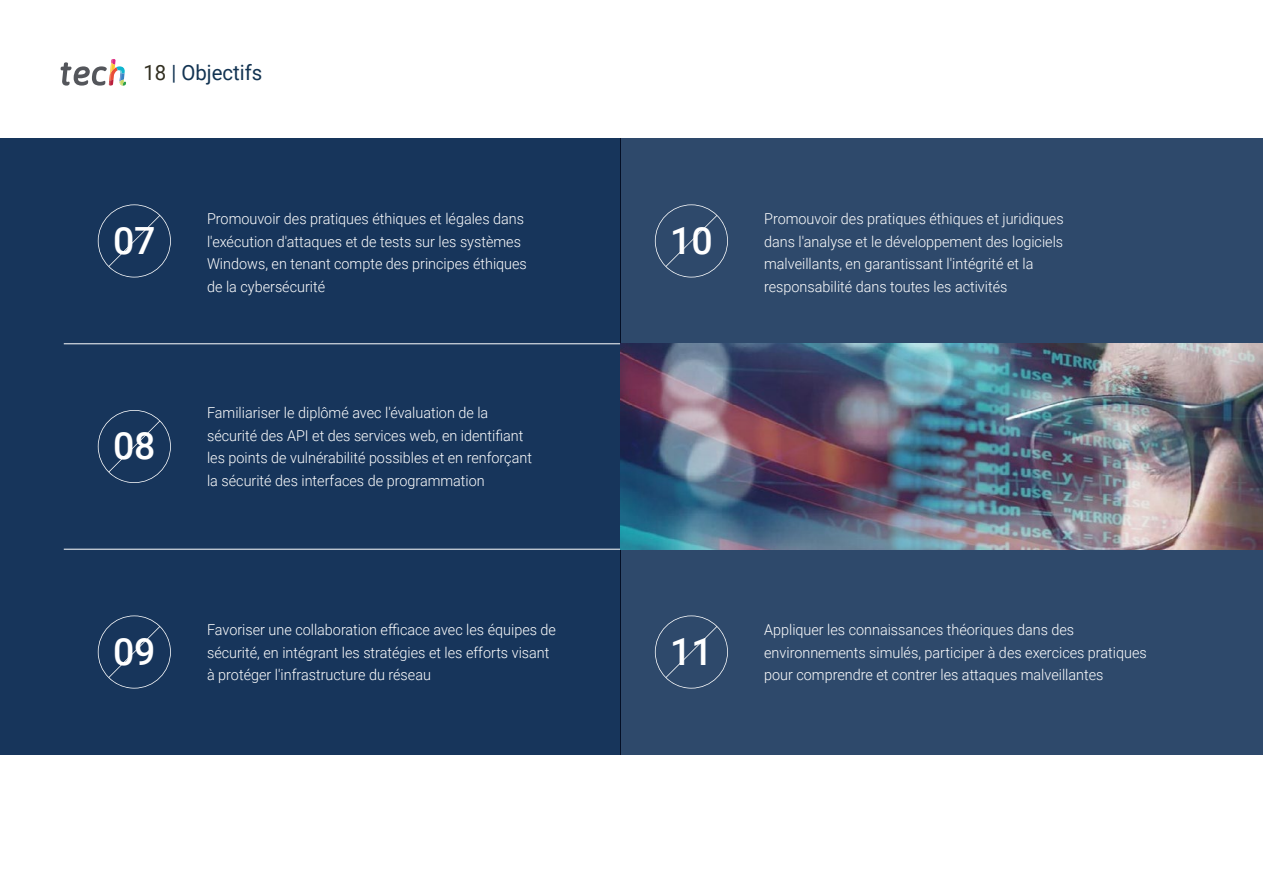
<style>
.page{position:relative;width:1263px;height:893px;background:#fff}
.page>*{position:absolute;margin:0;border:0;box-sizing:border-box;transform-origin:0 0}
.t1{font:500 37.5px "Roboto";color:#fff}
.t2{font:21px "Roboto";color:#123352}
.t3{font:300 15px/22.5px "Roboto";color:#fff;scale:.96 1}
.s1{color:#312e20}
</style>
<div class="page">
<div style="left:0;top:138px;width:621px;height:617px;background:#17355b"></div>
<div style="left:621px;top:138px;width:642px;height:617px;background:#2e496b"></div>
<svg style="left:98px;top:204px;width:73px;height:73px"></svg>
<svg style="left:98px;top:410px;width:73px;height:73px"></svg>
<svg style="left:98px;top:615px;width:73px;height:73px"></svg>
<svg style="left:655px;top:204px;width:73px;height:73px"></svg>
<hr style="left:64px;top:344px;width:1199px;height:1px;background:#fff">
<hr style="left:64px;top:549px;width:1199px;height:1px;background:#fff">
<img style="left:621px;top:344px;width:642px;height:205px">
<svg style="left:655px;top:615px;width:73px;height:73px"></svg>
<svg style="left:61px;top:59px;width:65px;height:27px"></svg>
<h2 class="t2" style="left:144px;top:57px;width:120px"><span class="s1">18</span> | Objectifs</h2>
<h1 class="t1" style="left:113px;top:214px;width:44px">07</h1>
<h1 class="t1" style="left:113px;top:420px;width:44px">08</h1>
<p class="t3" style="left:207px;top:207px;width:335px">Promouvoir des pratiques éthiques et légales dans l'exécution d'attaques et de tests sur les systèmes Windows, en tenant compte des principes éthiques de la cybersécurité</p>
<p class="t3" style="left:207px;top:401px;width:340px">Familiariser le diplômé avec l'évaluation de la sécurité des API et des services web, en identifiant les points de vulnérabilité possibles et en renforçant la sécurité des interfaces de programmation</p>
<h1 class="t1" style="left:113px;top:625px;width:44px">09</h1>
<p class="t3" style="left:207px;top:618px;width:365px">Favoriser une collaboration efficace avec les équipes de sécurité, en intégrant les stratégies et les efforts visant à protéger l'infrastructure du réseau</p>
<h1 class="t1" style="left:670px;top:214px;width:44px">10</h1>
<p class="t3" style="left:764px;top:207px;width:313px">Promouvoir des pratiques éthiques et juridiques dans l'analyse et le développement des logiciels malveillants, en garantissant l'intégrité et la responsabilité dans toutes les activités</p>
<h1 class="t1" style="left:670px;top:625px;width:44px">11</h1>
<p class="t3" style="left:764px;top:618px;width:400px">Appliquer les connaissances théoriques dans des environnements simulés, participer à des exercices pratiques pour comprendre et contrer les attaques malveillantes</p>
</div>
